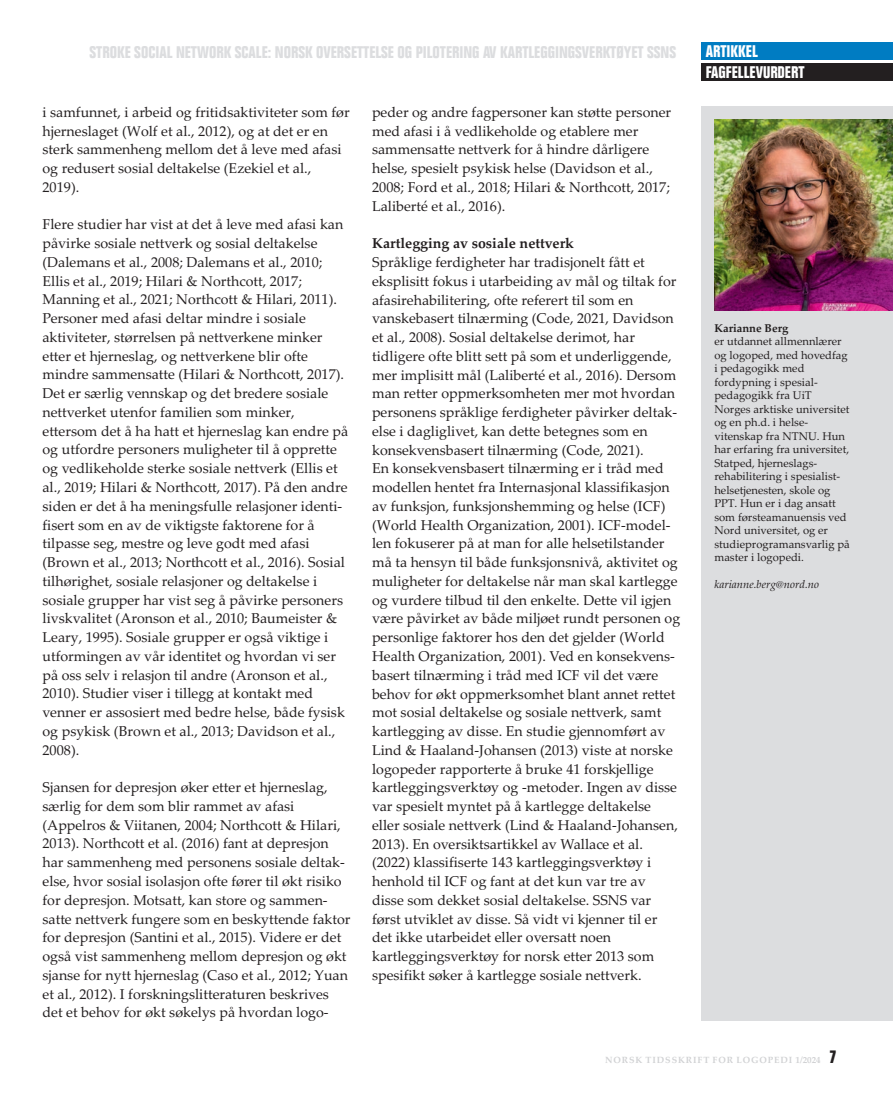
<style>
.page{position:relative;width:893px;height:1106px;background:#fff}
.page>*{position:absolute;margin:0;border:0;box-sizing:border-box;transform-origin:0 0}
.t1{font:700 condensed 16.5px "Folio";color:#dcdddf}
.t2{font:700 condensed 16.5px/21.3px "Folio";color:#fff}
.t3{font:14.25px/18.8px "Palatino Linotype";color:#231f20}
.t4{font:700 14.25px "Palatino Linotype";color:#231f20}
.t5{font:11.25px/13.5px "Palatino Linotype";color:#231f20}
.t6{font:italic 11.25px "Palatino Linotype";color:#231f20}
.t7{font:700 11.25px "Palatino Linotype";color:#231f20}
.t8{font:700 9px "Palatino Linotype";letter-spacing:.1em;color:#d1d2d4}
.s1{font-family:"Folio";font-stretch:condensed;font-size:18px;color:#231f20}
</style>
<div class="page">
<div style="left:702px;top:106px;width:191px;height:914px;background:#dcdddf"></div>
<div style="left:702px;top:43px;width:191px;height:17px;background:#007cc2"></div>
<div style="left:702px;top:64px;width:191px;height:17px;background:#231f20"></div>
<img style="left:714px;top:119px;width:179px;height:191px">
<p class="t1" style="left:90px;top:43px;width:588px">STROKE SOCIAL NETWORK SCALE: NORSK OVERSETTELSE OG PILOTERING AV KARTLEGGINGSVERKTØYET SSNS</p>
<p class="t3" style="left:43px;top:102px;width:309px">i samfunnet, i arbeid og fritidsaktiviteter som før hjerneslaget (Wolf et al., 2012), og at det er en sterk sammenheng mellom det å leve med afasi og redusert sosial deltakelse (Ezekiel et al., 2019).</p>
<p class="t3" style="left:43px;top:214px;width:307px">Flere studier har vist at det å leve med afasi kan påvirke sosiale nettverk og sosial deltakelse (Dalemans et al., 2008; Dalemans et al., 2010; Ellis et al., 2019; Hilari &amp; Northcott, 2017; Manning et al., 2021; Northcott &amp; Hilari, 2011).<br>Personer med afasi deltar mindre i sosiale aktiviteter, størrelsen på nettverkene minker etter et hjerneslag, og nettverkene blir ofte mindre sammensatte (Hilari &amp; Northcott, 2017).<br>Det er særlig vennskap og det bredere sosiale nettverket utenfor familien som minker, ettersom det å ha hatt et hjerneslag kan endre på og utfordre personers muligheter til å opprette og vedlikeholde sterke sosiale nettverk (Ellis et al., 2019; Hilari &amp; Northcott, 2017). På den andre siden er det å ha meningsfulle relasjoner identi&shy;fisert som en av de viktigste faktorene for å tilpasse seg, mestre og leve godt med afasi (Brown et al., 2013; Northcott et al., 2016). Sosial tilhørighet, sosiale relasjoner og deltakelse i sosiale grupper har vist seg å påvirke personers livskvalitet (Aronson et al., 2010; Baumeister &amp; Leary, 1995). Sosiale grupper er også viktige i utformingen av vår identitet og hvordan vi ser på oss selv i relasjon til andre (Aronson et al., 2010). Studier viser i tillegg at kontakt med venner er assosiert med bedre helse, både fysisk og psykisk (Brown et al., 2013; Davidson et al., 2008).</p>
<p class="t3" style="left:43px;top:777px;width:310px">Sjansen for depresjon øker etter et hjerneslag, særlig for dem som blir rammet av afasi (Appelros &amp; Viitanen, 2004; Northcott &amp; Hilari, 2013). Northcott et al. (2016) fant at depresjon har sammenheng med personens sosiale deltak&shy;else, hvor sosial isolasjon ofte fører til økt risiko for depresjon. Motsatt, kan store og sammen&shy;satte nettverk fungere som en beskyttende faktor for depresjon (Santini et al., 2015). Videre er det også vist sammenheng mellom depresjon og økt sjanse for nytt hjerneslag (Caso et al., 2012; Yuan et al., 2012). I forskningslitteraturen beskrives det et behov for økt søkelys på hvordan logo-</p>
<p class="t3" style="left:372px;top:102px;width:301px">peder og andre fagpersoner kan støtte personer med afasi i å vedlikeholde og etablere mer sammensatte nettverk for å hindre dårligere helse, spesielt psykisk helse (Davidson et al., 2008; Ford et al., 2018; Hilari &amp; Northcott, 2017; Laliberté et al., 2016).</p>
<p class="t4" style="left:372px;top:233px;width:203px">Kartlegging av sosiale nettverk</p>
<p class="t3" style="left:372px;top:252px;width:310px">Språklige ferdigheter har tradisjonelt fått et eksplisitt fokus i utarbeiding av mål og tiltak for afasirehabilitering, ofte referert til som en vanskebasert tilnærming (Code, 2021, Davidson et al., 2008). Sosial deltakelse derimot, har tidligere ofte blitt sett på som et underliggende, mer implisitt mål (Laliberté et al., 2016). Dersom man retter oppmerksomheten mer mot hvordan personens språklige ferdigheter påvirker deltak&shy;else i dagliglivet, kan dette betegnes som en konsekvensbasert tilnærming (Code, 2021).<br>En konsekvensbasert tilnærming er i tråd med modellen hentet fra Internasjonal klassifikasjon av funksjon, funksjonshemming og helse (ICF) (World Health Organization, 2001). ICF-model&shy;len fokuserer på at man for alle helsetilstander må ta hensyn til både funksjonsnivå, aktivitet og muligheter for deltakelse når man skal kartlegge og vurdere tilbud til den enkelte. Dette vil igjen være påvirket av både miljøet rundt personen og personlige faktorer hos den det gjelder (World Health Organization, 2001). Ved en konsekvens&shy;basert tilnærming i tråd med ICF vil det være behov for økt oppmerksomhet blant annet rettet mot sosial deltakelse og sosiale nettverk, samt kartlegging av disse. En studie gjennomført av Lind &amp; Haaland-Johansen (2013) viste at norske logopeder rapporterte å bruke 41 forskjellige kartleggingsverktøy og -metoder. Ingen av disse var spesielt myntet på å kartlegge deltakelse eller sosiale nettverk (Lind &amp; Haaland-Johansen, 2013). En oversiktsartikkel av Wallace et al. (2022) klassifiserte 143 kartleggingsverktøy i henhold til ICF og fant at det kun var tre av disse som dekket sosial deltakelse. SSNS var først utviklet av disse. Så vidt vi kjenner til er det ikke utarbeidet eller oversatt noen kartleggingsverktøy for norsk etter 2013 som spesifikt søker å kartlegge sosiale nettverk.</p>
<p class="t2" style="left:706px;top:41px;width:100px">ARTIKKEL<br>FAGFELLEVURDERT</p>
<p class="t7" style="left:714px;top:320px;width:75px">Karianne Berg</p>
<p class="t5" style="left:714px;top:334px;width:137px">er utdannet allmennlærer og logoped, med hovedfag i pedagogikk med fordypning i spesial&shy;pedagogikk fra UiT<br>Norges arktiske universitet og en ph.d. i helse&shy;vitenskap fra NTNU. Hun har erfaring fra universitet,<br>Statped, hjerneslags&shy;rehabilitering i spesialist&shy;helsetjenesten, skole og<br>PPT. Hun er i dag ansatt som førsteamanuensis ved<br>Nord universitet, og er studieprogramansvarlig på master i logopedi.</p>
<p class="t6" style="left:714px;top:576px;width:106px">karianne.berg@nord.no</p>
<p class="t8" style="left:605px;top:1054px;width:233px">NORSK TIDSSKRIFT FOR LOGOPEDI 1/2024 <span class="s1">7</span></p>
</div>
